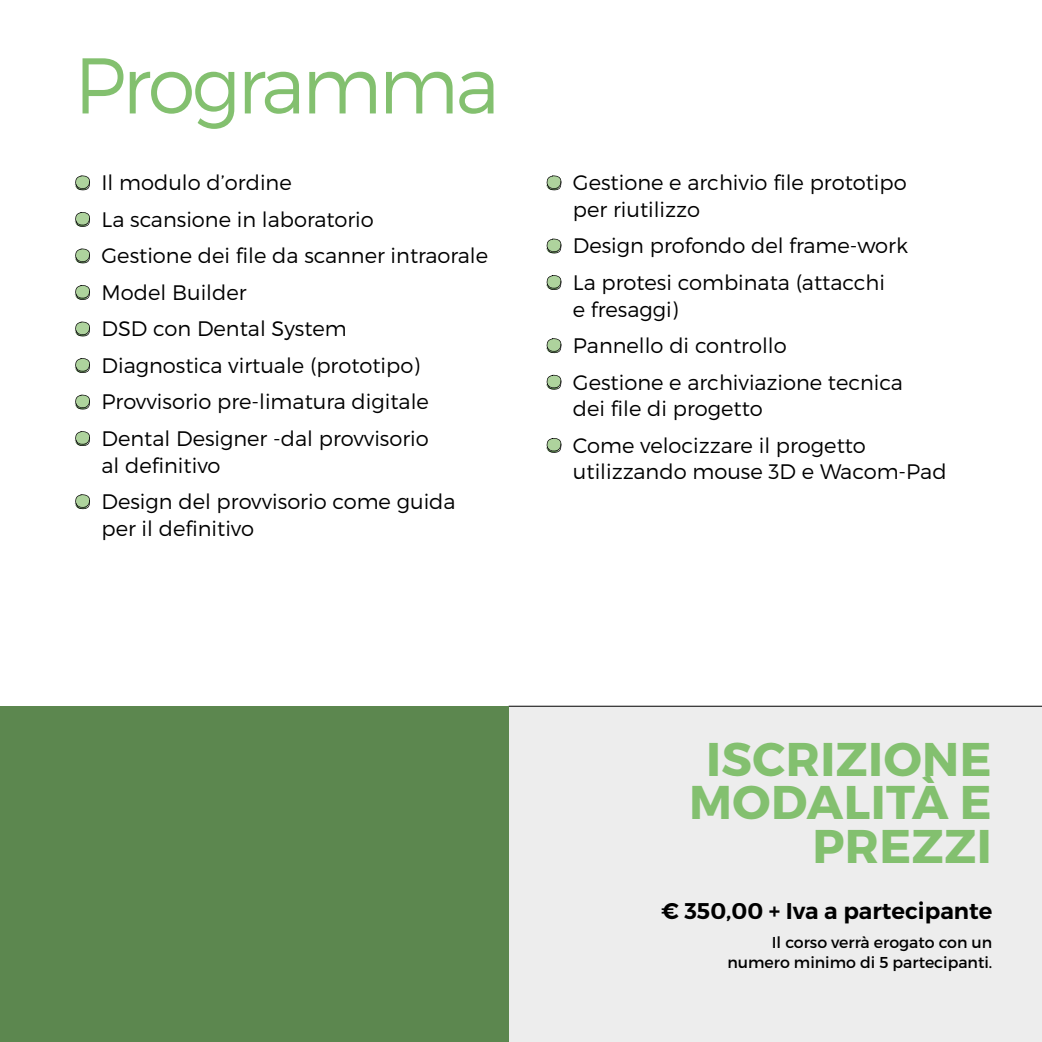
<style>
.page{position:relative;width:1042px;height:1042px;background:#fff}
.page>*{position:absolute;margin:0;border:0;box-sizing:border-box;transform-origin:0 0}
.t1{font:300 78.75px "Montserrat";letter-spacing:-.04em;color:#83c06f}
.t2{font:700 47.25px/43.8px "Montserrat";letter-spacing:.01em;color:#83c06f;text-align:right}
.t3{font:600 22.75px "Montserrat";color:#000}
.t4{font:300 21px/36.6px "Montserrat";color:#000}
.t5{font:15.75px/19.2px "Montserrat";color:#000;text-align:right}
</style>
<div class="page">
<div style="left:509px;top:706px;width:533px;height:336px;background:#ededed"></div>
<hr style="left:509px;top:706px;width:533px;height:1px;background:#000">
<svg style="left:74px;top:175px;width:16px;height:15px"></svg>
<svg style="left:74px;top:212px;width:16px;height:15px"></svg>
<svg style="left:74px;top:248px;width:16px;height:15px"></svg>
<svg style="left:74px;top:285px;width:16px;height:15px"></svg>
<svg style="left:74px;top:321px;width:16px;height:15px"></svg>
<svg style="left:74px;top:358px;width:16px;height:15px"></svg>
<svg style="left:74px;top:394px;width:16px;height:15px"></svg>
<svg style="left:74px;top:431px;width:16px;height:15px"></svg>
<svg style="left:74px;top:494px;width:16px;height:15px"></svg>
<svg style="left:546px;top:175px;width:15px;height:15px"></svg>
<svg style="left:546px;top:238px;width:15px;height:15px"></svg>
<svg style="left:546px;top:275px;width:15px;height:15px"></svg>
<svg style="left:546px;top:338px;width:15px;height:15px"></svg>
<svg style="left:546px;top:374px;width:15px;height:16px"></svg>
<svg style="left:546px;top:438px;width:15px;height:15px"></svg>
<div style="left:0;top:706px;width:509px;height:336px;background:#5c874f"></div>
<h1 class="t1" style="left:74px;top:37px;width:427px">Programma</h1>
<p class="t4" style="left:101px;top:164px;width:388px">Il modulo d’ordine<br>La scansione in laboratorio<br>Gestione dei file da scanner intraorale<br>Model Builder<br>DSD con Dental System<br>Diagnostica virtuale (prototipo)<br>Provvisorio pre-limatura digitale<br>Dental Designer -dal provvisorio</p>
<p class="t4" style="left:101px;top:446px;width:356px">al definitivo<br>Design del provvisorio come guida</p>
<p class="t4" style="left:101px;top:510px;width:154px">per il definitivo</p>
<p class="t4" style="left:573px;top:169px;width:335px;line-height:26.6px">Gestione e archivio file prototipo per riutilizzo</p>
<p class="t4" style="left:573px;top:227px;width:337px">Design profondo del frame-work<br>La protesi combinata (attacchi</p>
<p class="t4" style="left:573px;top:290px;width:331px">e fresaggi)<br>Pannello di controllo<br>Gestione e archiviazione tecnica</p>
<p class="t4" style="left:573px;top:390px;width:294px">dei file di progetto<br>Come velocizzare il progetto</p>
<p class="t4" style="left:573px;top:453px;width:375px">utilizzando mouse 3D e Wacom-Pad</p>
<h2 class="t2" style="left:689px;top:737px;width:304px">ISCRIZIONE<br>MODALITÀ E<br>PREZZI</h2>
<p class="t3" style="left:661px;top:897px;width:333px">€ 350,00 + Iva a partecipante</p>
<p class="t5" style="left:727px;top:933px;width:266px">Il corso verrà erogato con un numero minimo di 5 partecipanti.</p>
</div>
